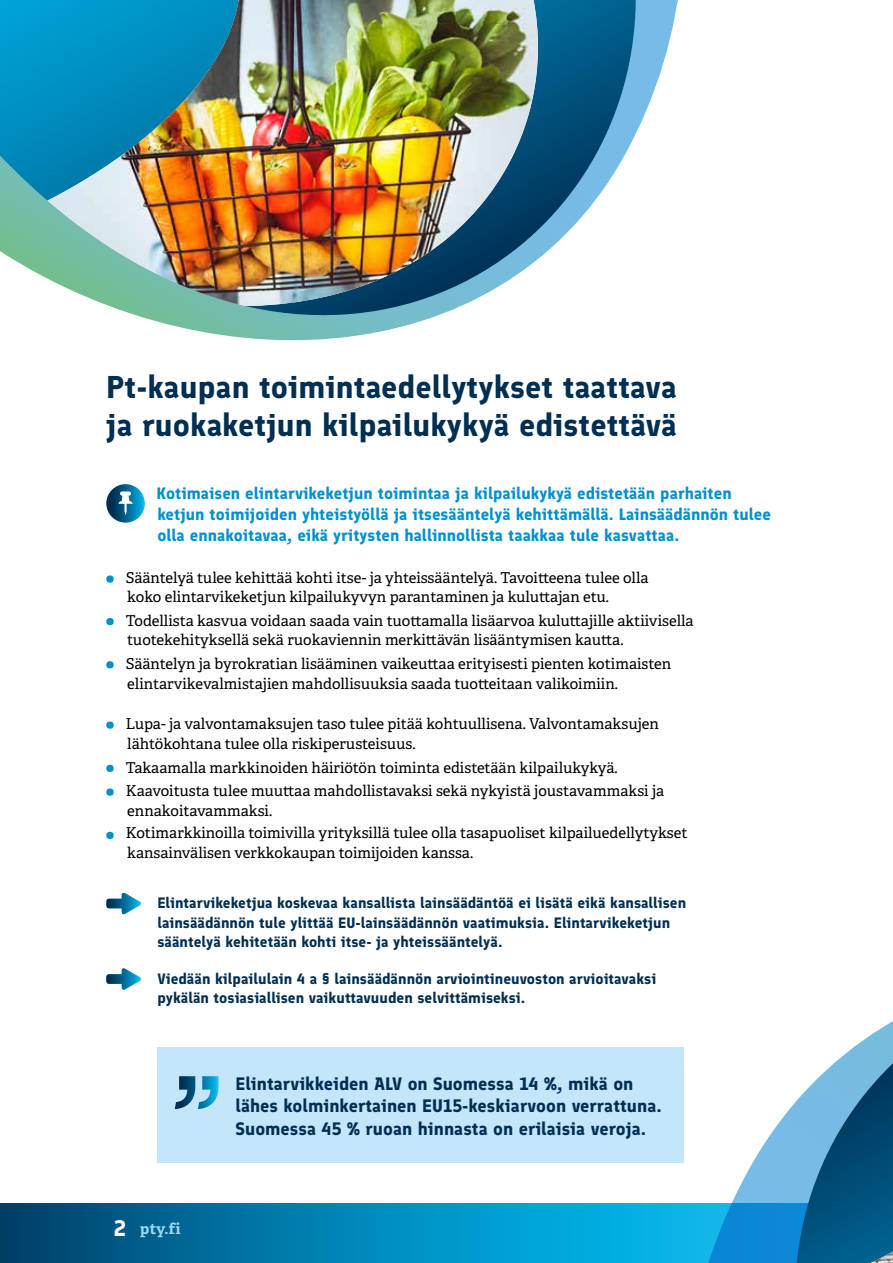
<style>
.page{position:relative;width:893px;height:1263px;background:#fff}
.page>*{position:absolute;margin:0;border:0;box-sizing:border-box;transform-origin:0 0}
.t1{font:700 31.5px/37.8px "Finlandica";color:#002f53}
.t2{font:700 18px/22.5px "Finlandica";color:#002f53}
.t3{font:700 16.5px/21px "Finlandica";color:#0090cd}
.t4{font:15px/19.5px "Adelle PE";color:#000}
.t5{font:700 15px/19.5px "Finlandica";color:#002f53}
.t6{font:700 15px "Adelle PE";color:#9dd8f7}
.s1{font-family:"Finlandica";font-size:22.5px;color:#fff}
</style>
<div class="page">
<svg style="left:115px;top:0;width:563px;height:496px"></svg>
<svg style="left:0;top:1203px;width:603px;height:60px;background:#007aa9"></svg>
<svg style="left:603px;top:1021px;width:290px;height:242px"></svg>
<svg style="left:106px;top:484px;width:39px;height:39px"></svg>
<svg style="left:119px;top:491px;width:14px;height:24px"></svg>
<div style="left:106px;top:575px;width:8px;height:8px;background:#0090cd;border-radius:50%"></div>
<div style="left:106px;top:618px;width:8px;height:7px;background:#0090cd;border-radius:50%"></div>
<div style="left:106px;top:661px;width:8px;height:7px;background:#0090cd;border-radius:50%"></div>
<div style="left:106px;top:721px;width:8px;height:8px;background:#0090cd;border-radius:50%"></div>
<div style="left:106px;top:765px;width:8px;height:7px;background:#0090cd;border-radius:50%"></div>
<div style="left:106px;top:788px;width:8px;height:8px;background:#0090cd;border-radius:50%"></div>
<div style="left:106px;top:832px;width:8px;height:7px;background:#0090cd;border-radius:50%"></div>
<svg style="left:106px;top:892px;width:35px;height:23px"></svg>
<svg style="left:106px;top:968px;width:35px;height:22px"></svg>
<div style="left:158px;top:1048px;width:526px;height:115px;background:#c3e6fb"></div>
<svg style="left:175px;top:1076px;width:43px;height:33px"></svg>
<svg style="left:0;top:0;width:636px;height:464px"></svg>
<img style="left:47px;top:0;width:514px;height:306px">
<svg style="left:797px;top:1063px;width:96px;height:200px;background:#2e77a0"></svg>
<img style="left:871px;top:1251px;width:22px;height:12px">
<h1 class="t1" style="left:106px;top:368px;width:572px">Pt-kaupan toimintaedellytykset taattava ja ruokaketjun kilpailukykyä edistettävä</h1>
<p class="t3" style="left:156px;top:482px;width:616px">Kotimaisen elintarvikeketjun toimintaa ja kilpailukykyä edistetään parhaiten ketjun toimijoiden yhteistyöllä ja itsesääntelyä kehittämällä. Lainsäädännön tulee olla ennakoitavaa, eikä yritysten hallinnollista taakkaa tule kasvattaa.</p>
<p class="t4" style="left:126px;top:567px;width:524px">Sääntelyä tulee kehittää kohti itse- ja yhteissääntelyä. Tavoitteena tulee olla koko elintarvikeketjun kilpailukyvyn parantaminen ja kuluttajan etu.</p>
<p class="t4" style="left:126px;top:610px;width:569px">Todellista kasvua voidaan saada vain tuottamalla lisäarvoa kuluttajille aktiivisella tuotekehityksellä sekä ruokaviennin merkittävän lisääntymisen kautta.</p>
<p class="t4" style="left:126px;top:653px;width:547px">Sääntelyn ja byrokratian lisääminen vaikeuttaa erityisesti pienten kotimaisten elintarvikevalmistajien mahdollisuuksia saada tuotteitaan valikoimiin.</p>
<p class="t4" style="left:126px;top:714px;width:535px">Lupa- ja valvontamaksujen taso tulee pitää kohtuullisena. Valvontamaksujen lähtökohtana tulee olla riskiperusteisuus.</p>
<p class="t4" style="left:126px;top:755px;width:540px;line-height:23.7px">Takaamalla markkinoiden häiriötön toiminta edistetään kilpailukykyä.<br>Kaavoitusta tulee muuttaa mahdollistavaksi sekä nykyistä joustavammaksi ja</p>
<p class="t4" style="left:126px;top:799px;width:563px;line-height:22.2px">ennakoitavammaksi.<br>Kotimarkkinoilla toimivilla yrityksillä tulee olla tasapuoliset kilpailuedellytykset</p>
<p class="t4" style="left:127px;top:842px;width:347px">kansainvälisen verkkokaupan toimijoiden kanssa.</p>
<p class="t5" style="left:157px;top:893px;width:530px">Elintarvikeketjua koskevaa kansallista lainsäädäntöä ei lisätä eikä kansallisen lainsäädännön tule ylittää EU-lainsäädännön vaatimuksia. Elintarvikeketjun sääntelyä kehitetään kohti itse- ja yhteissääntelyä.</p>
<p class="t5" style="left:157px;top:969px;width:500px">Viedään kilpailulain 4 a § lainsäädännön arviointineuvoston arvioitavaksi pykälän tosiasiallisen vaikuttavuuden selvittämiseksi.</p>
<p class="t6" style="left:114px;top:1218px;width:68px"><span class="s1">2</span> pty.fi</p>
<p class="t2" style="left:236px;top:1072px;width:428px">Elintarvikkeiden ALV on Suomessa 14 %, mikä on lähes kolminkertainen EU15-keskiarvoon verrattuna.<br>Suomessa 45 % ruoan hinnasta on erilaisia veroja.</p>
</div>
